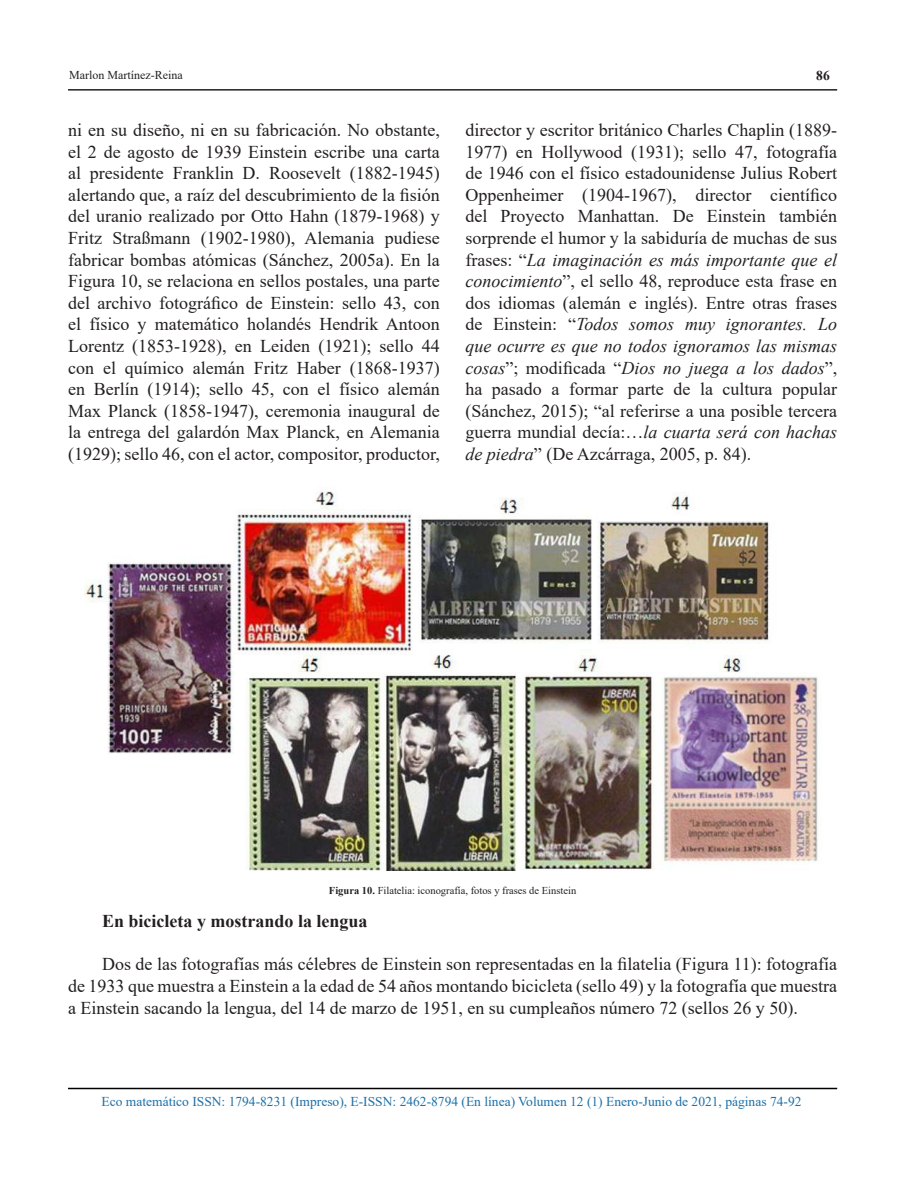
<style>
.page{position:relative;width:918px;height:1188px;background:#fff}
.page>*{position:absolute;margin:0;border:0;box-sizing:border-box;transform-origin:0 0}
.t1{font:18px/21.6px "Times New Roman";color:#231f20;text-align:justify}
.t2{font:700 18px "Times New Roman";color:#231f20}
.t3{font:13.5px "Times New Roman";color:#1c6fa7}
.t4{font:700 13.5px "Times New Roman";color:#231f20}
.t5{font:12px "Times New Roman";color:#231f20}
.t6{font:10.5px "Times New Roman";color:#231f20}
.s1{font-style:italic}
.s2{font-weight:700}
</style>
<div class="page">
<hr style="left:68px;top:1088px;width:769px;height:1px;background:#000001">
<hr style="left:68px;top:89px;width:769px;height:2px;background:#231f20">
<img style="left:84px;top:491px;width:734px;height:379px">
<p class="t5" style="left:69px;top:66px;width:115px">Marlon Martínez-Reina</p>
<p class="t4" style="left:816px;top:66px;width:15px">86</p>
<p class="t1" style="left:68px;top:119px;width:373px">ni en su diseño, ni en su fabricación. No obstante, el 2 de agosto de 1939 Einstein escribe una carta al presidente Franklin D. Roosevelt (1882-1945) alertando que, a raíz del descubrimiento de la fisión del uranio realizado por Otto Hahn (1879-1968) y Fritz Straßmann (1902-1980), Alemania pudiese fabricar bombas atómicas (Sánchez, 2005a). En la Figura 10, se relaciona en sellos postales, una parte del archivo fotográfico de Einstein: sello 43, con el físico y matemático holandés Hendrik Antoon Lorentz (1853-1928), en Leiden (1921); sello 44 con el químico alemán Fritz Haber (1868-1937) en Berlín (1914); sello 45, con el físico alemán Max Planck (1858-1947), ceremonia inaugural de la entrega del galardón Max Planck, en Alemania (1929); sello 46, con el actor, compositor, productor,</p>
<p class="t1" style="left:465px;top:119px;width:373px">director y escritor británico Charles Chaplin (1889- 1977) en Hollywood (1931); sello 47, fotografía de 1946 con el físico estadounidense Julius Robert Oppenheimer (1904-1967), director científico del Proyecto Manhattan. De Einstein también sorprende el humor y la sabiduría de muchas de sus frases: “<span class="s1">La imaginación es más importante que el conocimiento</span>”, el sello 48, reproduce esta frase en dos idiomas (alemán e inglés). Entre otras frases de Einstein: “<span class="s1">Todos somos muy ignorantes. Lo que ocurre es que no todos ignoramos las mismas cosas</span>”; modificada “<span class="s1">Dios no juega a los dados</span>”, ha pasado a formar parte de la cultura popular (Sánchez, 2015); “al referirse a una posible tercera guerra mundial decía:…<span class="s1">la cuarta será con hachas de piedra</span>” (De Azcárraga, 2005, p. 84).</p>
<p class="t6" style="left:329px;top:883px;width:249px"><span class="s2">Figura 10.</span> Filatelia: iconografía, fotos y frases de Einstein</p>
<p class="t2" style="left:102px;top:908px;width:267px">En bicicleta y mostrando la lengua</p>
<p class="t1" style="left:68px;top:953px;width:771px;text-indent:34px">Dos de las fotografías más célebres de Einstein son representadas en la filatelia (Figura 11): fotografía de 1933 que muestra a Einstein a la edad de 54 años montando bicicleta (sello 49) y la fotografía que muestra a Einstein sacando la lengua, del 14 de marzo de 1951, en su cumpleaños número 72 (sellos 26 y 50).</p>
<p class="t3" style="left:102px;top:1092px;width:701px">Eco matemático ISSN: 1794-8231 (Impreso), E-ISSN: 2462-8794 (En línea) Volumen 12 (1) Enero-Junio de 2021, páginas 74-92</p>
</div>
